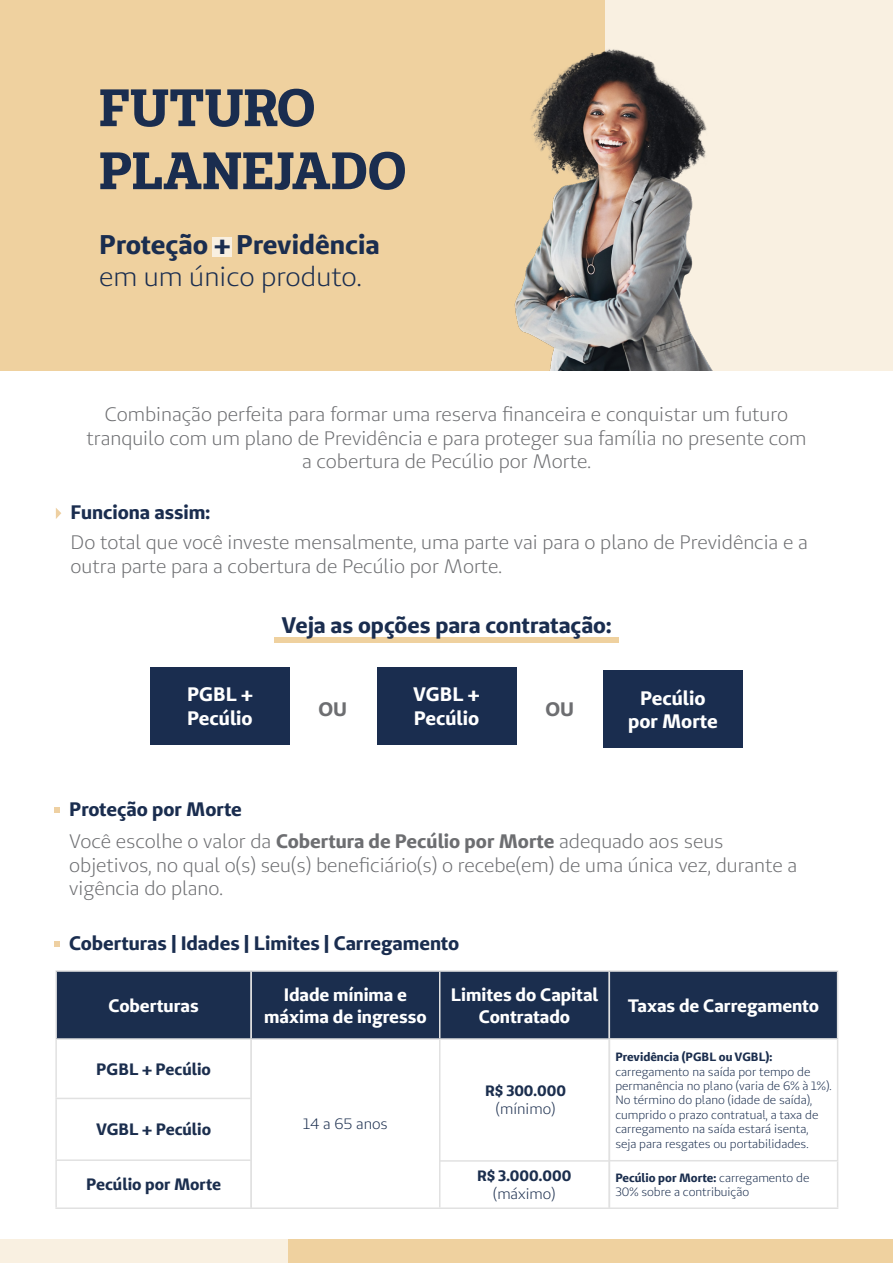
<style>
.page{position:relative;width:893px;height:1263px;background:#fff}
.page>*{position:absolute;margin:0;border:0;box-sizing:border-box;transform-origin:0 0}
.t1{font:700 52.5px/63px "Unimed Slab";color:#1a2d4f}
.t2{font:700 27px "Unimed Sans";color:#1a2d4f}
.t3{font:27px "Unimed Sans";color:#1a2d4f}
.t4{font:700 22.5px "Unimed Sans";letter-spacing:-.005em;color:#1a2d4f}
.t5{font:19.5px/23.4px "Unimed Sans";color:#6d6e71}
.t6{font:700 19.5px "Unimed Sans";color:#1a2d4f}
.t7{font:700 19.5px "Unimed Sans";color:#fff}
.t8{font:700 19.5px "Unimed Sans";color:#6d6e71}
.t9{font:700 18px/21.6px "Unimed Sans";color:#fff;text-align:center}
.t10{font:700 16.5px "Unimed Sans";color:#1b2e4e}
.t11{font:15px "Unimed Sans";color:#1b2e4e}
.t12{font:700 15px "Unimed Sans";color:#1b2e4e}
.t13{font:12px/14.4px "Unimed Sans";color:#1b2e4e}
.t14{font:700 12px "Unimed Sans";color:#1b2e4e}
.s1{font-weight:700}
</style>
<div class="page">
<div style="left:0;top:0;width:606px;height:370px;background:#efd19f"></div>
<div style="left:287px;top:1239px;width:606px;height:24px;background:#efd19f"></div>
<div style="left:606px;top:0;width:287px;height:370px;background:#f9f0e1"></div>
<div style="left:0;top:1239px;width:287px;height:24px;background:#f9f0e1"></div>
<img style="left:514px;top:43px;width:198px;height:327px">
<svg style="left:56px;top:508px;width:5px;height:11px"></svg>
<svg style="left:54px;top:807px;width:6px;height:5px"></svg>
<svg style="left:54px;top:941px;width:6px;height:5px"></svg>
<div style="left:56px;top:971px;width:195px;height:68px;background:#1b2e4e"></div>
<hr style="left:55px;top:970px;width:197px;height:2px;background:#e1e1e1">
<hr style="left:55px;top:972px;width:2px;height:66px;background:#e1e1e1">
<hr style="left:55px;top:1038px;width:197px;height:2px;background:#e1e1e1">
<hr style="left:55px;top:1040px;width:2px;height:58px;background:#e1e1e1">
<hr style="left:55px;top:1098px;width:197px;height:1px;background:#e1e1e1">
<hr style="left:55px;top:1099px;width:2px;height:60px;background:#e1e1e1">
<hr style="left:55px;top:1159px;width:197px;height:2px;background:#e1e1e1">
<hr style="left:55px;top:1161px;width:2px;height:46px;background:#e1e1e1">
<hr style="left:55px;top:1207px;width:197px;height:2px;background:#e1e1e1">
<div style="left:252px;top:972px;width:357px;height:66px;background:#1b2e4e"></div>
<hr style="left:250px;top:970px;width:189px;height:2px;background:#e1e1e1">
<hr style="left:250px;top:972px;width:2px;height:66px;background:#e1e1e1">
<hr style="left:250px;top:1038px;width:189px;height:2px;background:#e1e1e1">
<hr style="left:250px;top:1040px;width:2px;height:167px;background:#e1e1e1">
<hr style="left:250px;top:1207px;width:189px;height:2px;background:#e1e1e1">
<hr style="left:439px;top:970px;width:171px;height:2px;background:#e1e1e1">
<hr style="left:439px;top:972px;width:1px;height:66px;background:#e1e1e1">
<hr style="left:439px;top:1038px;width:171px;height:2px;background:#e1e1e1">
<hr style="left:439px;top:1040px;width:1px;height:167px;background:#e1e1e1">
<hr style="left:439px;top:1207px;width:171px;height:2px;background:#e1e1e1">
<div style="left:213px;top:237px;width:19px;height:19px;background:#f9f0e1"></div>
<div style="left:150px;top:667px;width:140px;height:78px;background:#1a2d4f"></div>
<div style="left:377px;top:667px;width:139px;height:78px;background:#1a2d4f"></div>
<div style="left:603px;top:670px;width:140px;height:78px;background:#1a2d4f"></div>
<div style="left:274px;top:637px;width:345px;height:5px;background:#efd19f"></div>
<div style="left:609px;top:971px;width:229px;height:68px;background:#1b2e4e"></div>
<hr style="left:609px;top:970px;width:229px;height:2px;background:#e1e1e1">
<hr style="left:609px;top:972px;width:1px;height:66px;background:#e1e1e1">
<hr style="left:837px;top:972px;width:1px;height:66px;background:#e1e1e1">
<hr style="left:609px;top:1038px;width:229px;height:2px;background:#e1e1e1">
<hr style="left:609px;top:1040px;width:1px;height:120px;background:#e1e1e1">
<hr style="left:837px;top:1040px;width:1px;height:120px;background:#e1e1e1">
<hr style="left:609px;top:1160px;width:229px;height:1px;background:#e1e1e1">
<hr style="left:609px;top:1161px;width:1px;height:46px;background:#e1e1e1">
<hr style="left:837px;top:1161px;width:1px;height:46px;background:#e1e1e1">
<hr style="left:609px;top:1207px;width:229px;height:2px;background:#e1e1e1">
<hr style="left:440px;top:1160px;width:169px;height:2px;background:#e1e1e1">
<p class="t1" style="left:99px;top:75px;width:309px">FUTURO<br>PLANEJADO</p>
<p class="t2" style="left:99px;top:227px;width:282px">Proteção + Previdência</p>
<p class="t3" style="left:99px;top:260px;width:264px">em um único produto.</p>
<p class="t5" style="left:86px;top:403px;width:721px;text-align:center">Combinação perfeita para formar uma reserva financeira e conquistar um futuro tranquilo com um plano de Previdência e para proteger sua família no presente com a cobertura de Pecúlio por Morte.</p>
<p class="t6" style="left:71px;top:499px;width:141px">Funciona assim:</p>
<p class="t5" style="left:71px;top:530px;width:739px">Do total que você investe mensalmente, uma parte vai para o plano de Previdência e a outra parte para a cobertura de Pecúlio por Morte.</p>
<p class="t7" style="left:187px;top:682px;width:67px">PGBL +</p>
<p class="t7" style="left:187px;top:705px;width:67px">Pecúlio</p>
<p class="t6" style="left:69px;top:796px;width:174px">Proteção por Morte</p>
<p class="t4" style="left:282px;top:610px;width:331px">Veja as opções para contratação:</p>
<p class="t7" style="left:413px;top:682px;width:68px">VGBL +</p>
<p class="t7" style="left:414px;top:705px;width:67px">Pecúlio</p>
<p class="t8" style="left:318px;top:697px;width:30px">OU</p>
<p class="t8" style="left:545px;top:697px;width:30px">OU</p>
<p class="t7" style="left:640px;top:685px;width:67px">Pecúlio</p>
<p class="t7" style="left:628px;top:708px;width:91px">por Morte</p>
<p class="t5" style="left:69px;top:829px;width:730px">Você escolhe o valor da <span class="s1">Cobertura de Pecúlio por Morte</span> adequado aos seus objetivos, no qual o(s) seu(s) beneficiário(s) o recebe(em) de uma única vez, durante a vigência do plano.</p>
<p class="t6" style="left:69px;top:930px;width:392px">Coberturas | Idades | Limites | Carregamento</p>
<p class="t9" style="left:109px;top:994px;width:92px">Coberturas</p>
<p class="t10" style="left:96px;top:1058px;width:116px">PGBL + Pecúlio</p>
<p class="t10" style="left:96px;top:1119px;width:117px">VGBL + Pecúlio</p>
<p class="t10" style="left:86px;top:1174px;width:136px">Pecúlio por Morte</p>
<p class="t9" style="left:264px;top:983px;width:164px">Idade mínima e máxima de ingresso</p>
<p class="t9" style="left:451px;top:983px;width:149px">Limites do Capital<br>Contratado</p>
<p class="t11" style="left:303px;top:1114px;width:86px">14 a 65 anos</p>
<p class="t12" style="left:485px;top:1080px;width:82px">R$ 300.000</p>
<p class="t11" style="left:496px;top:1099px;width:61px">(mínimo)</p>
<p class="t12" style="left:477px;top:1165px;width:95px">R$ 3.000.000</p>
<p class="t11" style="left:493px;top:1184px;width:64px">(máximo)</p>
<p class="t9" style="left:628px;top:994px;width:193px">Taxas de Carregamento</p>
<p class="t14" style="left:615px;top:1049px;width:159px">Previdência (PGBL ou VGBL):</p>
<p class="t13" style="left:615px;top:1064px;width:218px">carregamento na saída por tempo de permanência no plano (varia de 6% à 1%).<br>No término do plano (idade de saída), cumprido o prazo contratual, a taxa de carregamento na saída estará isenta, seja para resgates ou portabilidades.</p>
<p class="t13" style="left:615px;top:1170px;width:196px"><span class="s1">Pecúlio por Morte:</span> carregamento de<br>30% sobre a contribuição</p>
</div>
